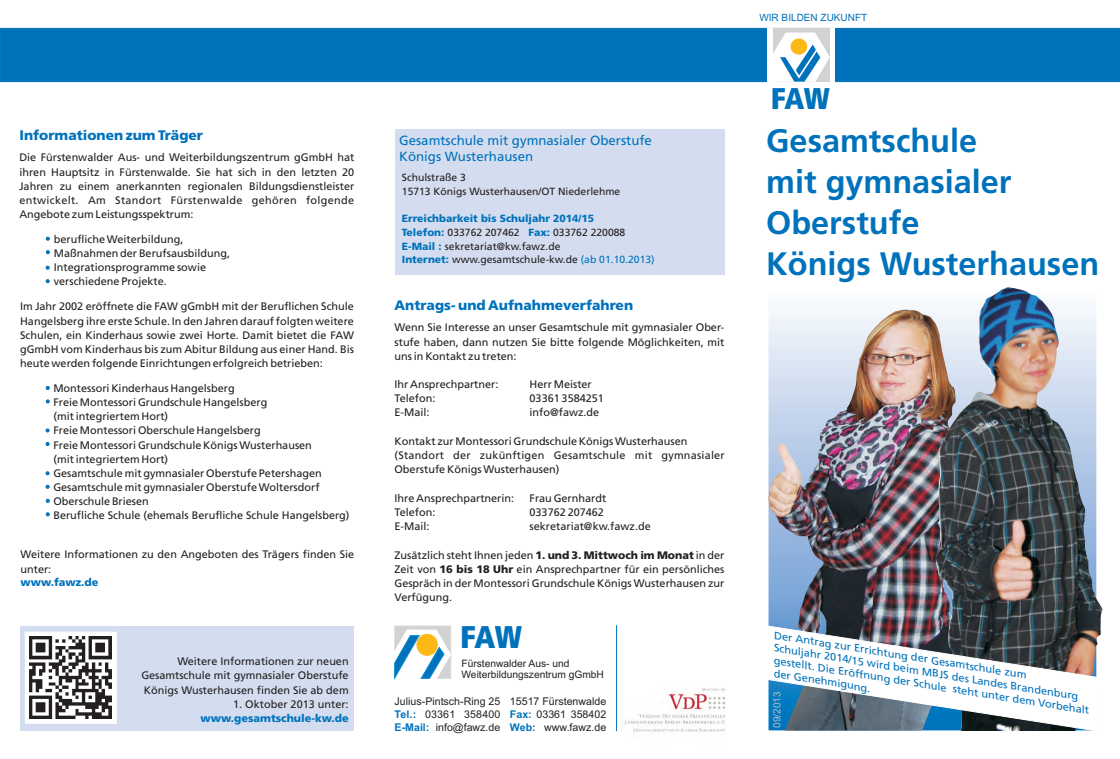
<style>
.page{position:relative;width:1120px;height:759px;background:#fff}
.page>*{position:absolute;margin:0;border:0;box-sizing:border-box;transform-origin:0 0}
.t1{font:700 32.5px/40.8px "Frutiger";color:#0072bc}
.t2{font:900 condensed 31.38px "Frutiger";color:#0072bc}
.t3{font:900 condensed 29.88px "Frutiger";color:#0072bc}
.t4{font:900 13.75px "Frutiger";color:#0072bc}
.t5{font:13.25px/15.8px "Frutiger";color:#0072bc}
.t6{font:10.88px/14.1px "Frutiger";color:#231f20;text-align:justify}
.t7{font:900 10.88px "Frutiger";color:#0072bc}
.t8{font:italic 10.62px "Frutiger";color:#0072bc;scale:1.05 1}
.t9{font:10.62px/13px "Arial";color:#231f20;text-align:right}
.t10{font:700 10.62px/13px "Arial";color:#0072bc}
.t11{font:10.38px/13.8px "Frutiger";color:#231f20}
.t12{font:900 10.38px "Frutiger";color:#0072bc}
.t13{font:10.25px/11.4px "Arial";color:#231f20}
.t14{font:10px "Arial";color:#0072bc}
.t15{font:10px "Arial";color:#bcbdc0}
.s1{font-weight:900;color:#0072bc}
.s2{color:#0072bc}
.s3{font-weight:900}
.s4{font-weight:700;color:#0072bc}
</style>
<div class="page">
<div style="left:0;top:28px;width:1120px;height:54px;background:#0072bc"></div>
<div style="left:767px;top:28px;width:68px;height:55px;background:#fff"></div>
<div style="left:21px;top:625px;width:333px;height:105px;background:#d4ddef"></div>
<svg style="left:25px;top:631px;width:91px;height:92px;background:#e3e3e4"></svg>
<div style="left:395px;top:129px;width:330px;height:145px;background:#d4ddef"></div>
<img style="left:616px;top:687px;width:109px;height:46px">
<div style="left:395px;top:625px;width:56px;height:53px;background:#d1d2d4;border:1px solid #dbdada"></div>
<svg style="left:394px;top:629px;width:57px;height:49px"></svg>
<div style="left:417px;top:634px;width:20px;height:21px;background:#fcb814;border:1px solid #f9bf21;border-radius:50%"></div>
<hr style="left:616px;top:625px;width:1px;height:105px;background:#0072bc">
<div style="left:773px;top:28px;width:56px;height:54px;background:#d1d2d4"></div>
<svg style="left:773px;top:33px;width:57px;height:49px"></svg>
<div style="left:790px;top:39px;width:17px;height:16px;background:#fcb814;border-radius:50%"></div>
<img style="left:768px;top:309px;width:167px;height:316px">
<img style="left:935px;top:287px;width:167px;height:358px">
<svg style="left:46px;top:237px;width:4px;height:3px"></svg>
<svg style="left:46px;top:250px;width:4px;height:4px"></svg>
<svg style="left:46px;top:266px;width:4px;height:3px"></svg>
<svg style="left:46px;top:279px;width:4px;height:4px"></svg>
<svg style="left:46px;top:386px;width:4px;height:3px"></svg>
<svg style="left:46px;top:399px;width:4px;height:4px"></svg>
<svg style="left:46px;top:428px;width:3px;height:4px"></svg>
<svg style="left:46px;top:471px;width:3px;height:4px"></svg>
<svg style="left:46px;top:484px;width:3px;height:4px"></svg>
<svg style="left:46px;top:498px;width:4px;height:4px"></svg>
<svg style="left:46px;top:512px;width:4px;height:4px"></svg>
<img style="left:30px;top:636px;width:81px;height:82px">
<svg style="left:768px;top:625px;width:329px;height:106px"></svg>
<p class="t4" style="left:19px;top:130px;width:185px">Informationen zum Träger</p>
<p class="t6" style="left:19px;top:152px;width:336px">Die Fürstenwalder Aus- und Weiterbildungszentrum gGmbH hat ihren Hauptsitz in Fürstenwalde. Sie hat sich in den letzten 20<br>Jahren zu einem anerkannten regionalen Bildungsdienstleister entwickelt. Am Standort Fürstenwalde gehören folgende Angebote zum Leistungsspektrum:</p>
<p class="t6" style="left:54px;top:233px;width:178px;text-align:left">berufliche Weiterbildung,<br>Maßnahmen der Berufsausbildung,<br>Integrationsprogramme sowie verschiedene Projekte.</p>
<p class="t6" style="left:20px;top:300px;width:335px">Im Jahr 2002 eröffnete die FAW gGmbH mit der Beruflichen Schule Hangelsberg ihre erste Schule. In den Jahren darauf folgten weitere Schulen, ein Kinderhaus sowie zwei Horte. Damit bietet die FAW gGmbH vom Kinderhaus bis zum Abitur Bildung aus einer Hand. Bis heute werden folgende Einrichtungen erfolgreich betrieben:</p>
<p class="t6" style="left:53px;top:382px;width:298px;text-align:left">Montessori Kinderhaus Hangelsberg<br>Freie Montessori Grundschule Hangelsberg<br>(mit integriertem Hort)<br>Freie Montessori Oberschule Hangelsberg<br>Freie Montessori Grundschule Königs Wusterhausen<br>(mit integriertem Hort)<br>Gesamtschule mit gymnasialer Oberstufe Petershagen Gesamtschule mit gymnasialer Oberstufe Woltersdorf Oberschule Briesen<br>Berufliche Schule (ehemals Berufliche Schule Hangelsberg)</p>
<p class="t6" style="left:20px;top:548px;width:335px">Weitere Informationen zu den Angeboten des Trägers finden Sie unter:</p>
<p class="t7" style="left:20px;top:577px;width:79px">www.fawz.de</p>
<p class="t6" style="left:141px;top:655px;width:209px;text-indent:36px">Weitere Informationen zur neuen Gesamtschule mit gymnasialer Oberstufe Königs Wusterhausen finden Sie ab dem</p>
<p class="t6" style="left:233px;top:697px;width:117px">1. Oktober 2013 unter:</p>
<p class="t7" style="left:201px;top:713px;width:150px">www.gesamtschule-kw.de</p>
<p class="t5" style="left:399px;top:134px;width:254px">Gesamtschule mit gymnasialer Oberstufe<br>Königs Wusterhausen</p>
<p class="t11" style="left:402px;top:172px;width:220px">Schulstraße 3<br>15713 Königs Wusterhausen/OT Niederlehme</p>
<p class="t11" style="left:402px;top:226px;width:119px"><span class="s1">Telefon:</span> 033762 207462</p>
<p class="t12" style="left:402px;top:214px;width:194px">Erreichbarkeit bis Schuljahr 2014/15</p>
<p class="t11" style="left:402px;top:226px;width:254px;text-indent:126px"><span class="s1">Fax:</span> 033762 220088<br><span class="s1">E-Mail :</span> sekretariat@kw.fawz.de<br><span class="s1">Internet:</span> www.gesamtschule-kw.de <span class="s2">(ab 01.10.2013)</span></p>
<p class="t4" style="left:394px;top:299px;width:240px">Antrags- und Aufnahmeverfahren</p>
<p class="t6" style="left:394px;top:321px;width:331px">Wenn Sie Interesse an unser Gesamtschule mit gymnasialer Ober&shy;stufe haben, dann nutzen Sie bitte folgende Möglichkeiten, mit uns in Kontakt zu treten:</p>
<p class="t6" style="left:394px;top:378px;width:105px">Ihr Ansprechpartner:</p>
<p class="t6" style="left:529px;top:378px;width:64px">Herr Meister</p>
<p class="t6" style="left:394px;top:392px;width:42px">Telefon:</p>
<p class="t6" style="left:529px;top:392px;width:76px">03361 3584251</p>
<p class="t6" style="left:394px;top:406px;width:37px">E-Mail:</p>
<p class="t6" style="left:529px;top:406px;width:71px">info@fawz.de</p>
<p class="t6" style="left:394px;top:435px;width:332px;text-align:left">Kontakt zur Montessori Grundschule Königs Wusterhausen (Standort der zukünftigen Gesamtschule mit gymnasialer<br>Oberstufe Königs Wusterhausen)</p>
<p class="t6" style="left:394px;top:491px;width:121px">Ihre Ansprechpartnerin:</p>
<p class="t6" style="left:529px;top:491px;width:78px">Frau Gernhardt</p>
<p class="t6" style="left:394px;top:506px;width:42px">Telefon:</p>
<p class="t6" style="left:529px;top:506px;width:76px">033762 207462</p>
<p class="t6" style="left:394px;top:520px;width:37px">E-Mail:</p>
<p class="t6" style="left:529px;top:520px;width:123px">sekretariat@kw.fawz.de</p>
<p class="t6" style="left:394px;top:548px;width:331px">Zusätzlich steht Ihnen jeden <span class="s3">1. und 3. Mittwoch im Monat</span> in der Zeit von <span class="s3">16 bis 18 Uhr</span> ein Ansprechpartner für ein persönliches Gespräch in der Montessori Grundschule Königs Wusterhausen zur Verfügung.</p>
<h2 class="t2" style="left:460px;top:624px;width:63px">FAW</h2>
<p class="t13" style="left:461px;top:658px;width:144px">Fürstenwalder Aus- und<br>Weiterbildungszentrum gGmbH</p>
<p class="t9" style="left:395px;top:695px;width:107px">Julius-Pintsch-Ring 25<br>03361 358400 info@fawz.de</p>
<p class="t10" style="left:395px;top:708px;width:36px">Tel.:<br>E-Mail:</p>
<p class="t9" style="left:510px;top:695px;width:98px">15517 Fürstenwalde<br><span class="s4">Fax:</span> 03361 358402 www.fawz.de</p>
<p class="t10" style="left:510px;top:721px;width:27px">Web:</p>
<p class="t14" style="left:759px;top:13px;width:109px">WIR BILDEN ZUKUNFT</p>
<h3 class="t3" style="left:771px;top:86px;width:61px">FAW</h3>
<h1 class="t1" style="left:766px;top:124px;width:335px">Gesamtschule<br>mit gymnasialer<br>Oberstufe<br>Königs Wusterhausen</h1>
<p class="t8" style="left:775px;top:630px;width:245px;rotate:9deg">Der Antrag zur Errichtung der Gesamtschule zum</p>
<p class="t8" style="left:775px;top:643px;width:295px;rotate:9deg">Schuljahr 2014/15 wird beim MBJS des Landes Brandenburg</p>
<p class="t8" style="left:775px;top:656px;width:305px;rotate:9deg">gestellt. Die Eröffnung der Schule steht unter dem Vorbehalt</p>
<p class="t8" style="left:775px;top:668px;width:95px;rotate:9deg">der Genehmigung.</p>
<p class="t15" style="left:773px;top:727px;width:38px;rotate:-90deg">09/2013</p>
</div>
